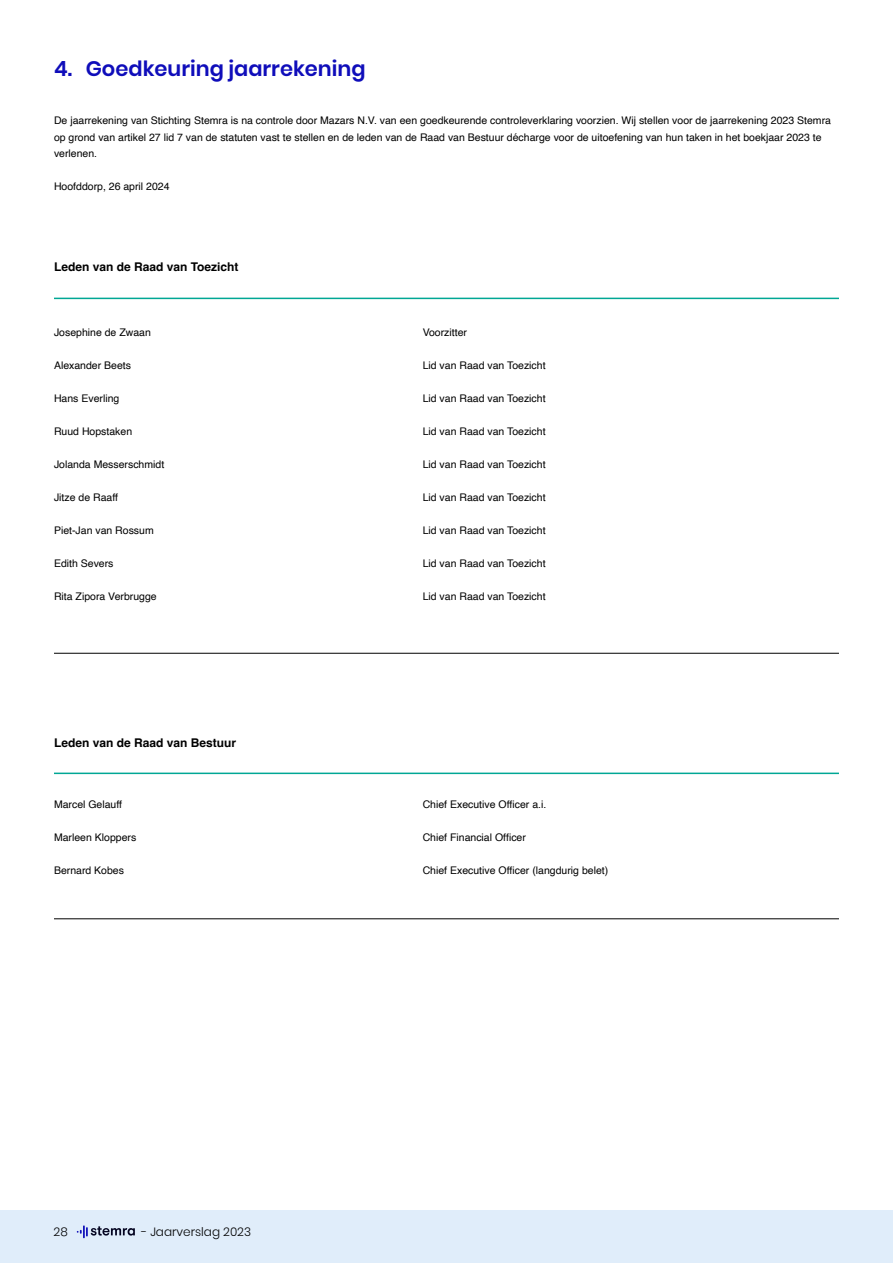
<style>
.page{position:relative;width:893px;height:1263px;background:#fff}
.page>*{position:absolute;margin:0;border:0;box-sizing:border-box;transform-origin:0 0}
.t1{font:600 21px "Poppins";color:#0f0dba}
.t2{font:700 12px "Helvetica";color:#000}
.t3{font:300 12px "Poppins";color:#000}
.t4{font:10.5px/16.5px "Helvetica";color:#000}
</style>
<div class="page">
<div style="left:0;top:1210px;width:893px;height:53px;background:#e0edfa"></div>
<svg style="left:77px;top:1225px;width:58px;height:13px"></svg>
<hr style="left:54px;top:298px;width:785px;height:1px;background:#00a795">
<hr style="left:54px;top:653px;width:785px;height:1px;background:#000">
<hr style="left:54px;top:772px;width:785px;height:2px;background:#00a795">
<hr style="left:54px;top:918px;width:785px;height:1px;background:#000">
<h1 class="t1" style="left:54px;top:57px;width:313px">4. Goedkeuring jaarrekening</h1>
<p class="t4" style="left:54px;top:112px;width:778px">De jaarrekening van Stichting Stemra is na controle door Mazars N.V. van een goedkeurende controleverklaring voorzien. Wij stellen voor de jaarrekening 2023 Stemra op grond van artikel 27 lid 7 van de statuten vast te stellen en de leden van de Raad van Bestuur décharge voor de uitoefening van hun taken in het boekjaar 2023 te verlenen.</p>
<p class="t4" style="left:54px;top:178px;width:117px">Hoofddorp, 26 april 2024</p>
<p class="t2" style="left:54px;top:260px;width:186px">Leden van de Raad van Toezicht</p>
<p class="t4" style="left:54px;top:325px;width:98px">Josephine de Zwaan</p>
<p class="t4" style="left:54px;top:358px;width:79px">Alexander Beets</p>
<p class="t4" style="left:54px;top:391px;width:67px">Hans Everling</p>
<p class="t4" style="left:54px;top:424px;width:80px">Ruud Hopstaken</p>
<p class="t4" style="left:54px;top:457px;width:112px">Jolanda Messerschmidt</p>
<p class="t4" style="left:54px;top:490px;width:66px">Jitze de Raaff</p>
<p class="t4" style="left:54px;top:523px;width:101px">Piet-Jan van Rossum</p>
<p class="t4" style="left:54px;top:556px;width:61px">Edith Severs</p>
<p class="t4" style="left:54px;top:589px;width:104px">Rita Zipora Verbrugge</p>
<p class="t2" style="left:54px;top:735px;width:184px">Leden van de Raad van Bestuur</p>
<p class="t4" style="left:54px;top:796px;width:70px">Marcel Gelauff</p>
<p class="t4" style="left:54px;top:829px;width:84px">Marleen Kloppers</p>
<p class="t4" style="left:54px;top:862px;width:72px">Bernard Kobes</p>
<p class="t3" style="left:54px;top:1224px;width:16px">28</p>
<p class="t3" style="left:142px;top:1224px;width:111px">- Jaarverslag 2023</p>
<p class="t4" style="left:423px;top:325px;width:46px">Voorzitter</p>
<p class="t4" style="left:423px;top:358px;width:124px">Lid van Raad van Toezicht</p>
<p class="t4" style="left:423px;top:391px;width:124px">Lid van Raad van Toezicht</p>
<p class="t4" style="left:423px;top:424px;width:124px">Lid van Raad van Toezicht</p>
<p class="t4" style="left:423px;top:457px;width:124px">Lid van Raad van Toezicht</p>
<p class="t4" style="left:423px;top:490px;width:124px">Lid van Raad van Toezicht</p>
<p class="t4" style="left:423px;top:523px;width:124px">Lid van Raad van Toezicht</p>
<p class="t4" style="left:423px;top:556px;width:124px">Lid van Raad van Toezicht</p>
<p class="t4" style="left:423px;top:589px;width:124px">Lid van Raad van Toezicht</p>
<p class="t4" style="left:423px;top:797px;width:125px">Chief Executive Officer a.i.</p>
<p class="t4" style="left:423px;top:830px;width:105px">Chief Financial Officer</p>
<p class="t4" style="left:423px;top:863px;width:187px">Chief Executive Officer (langdurig belet)</p>
</div>
